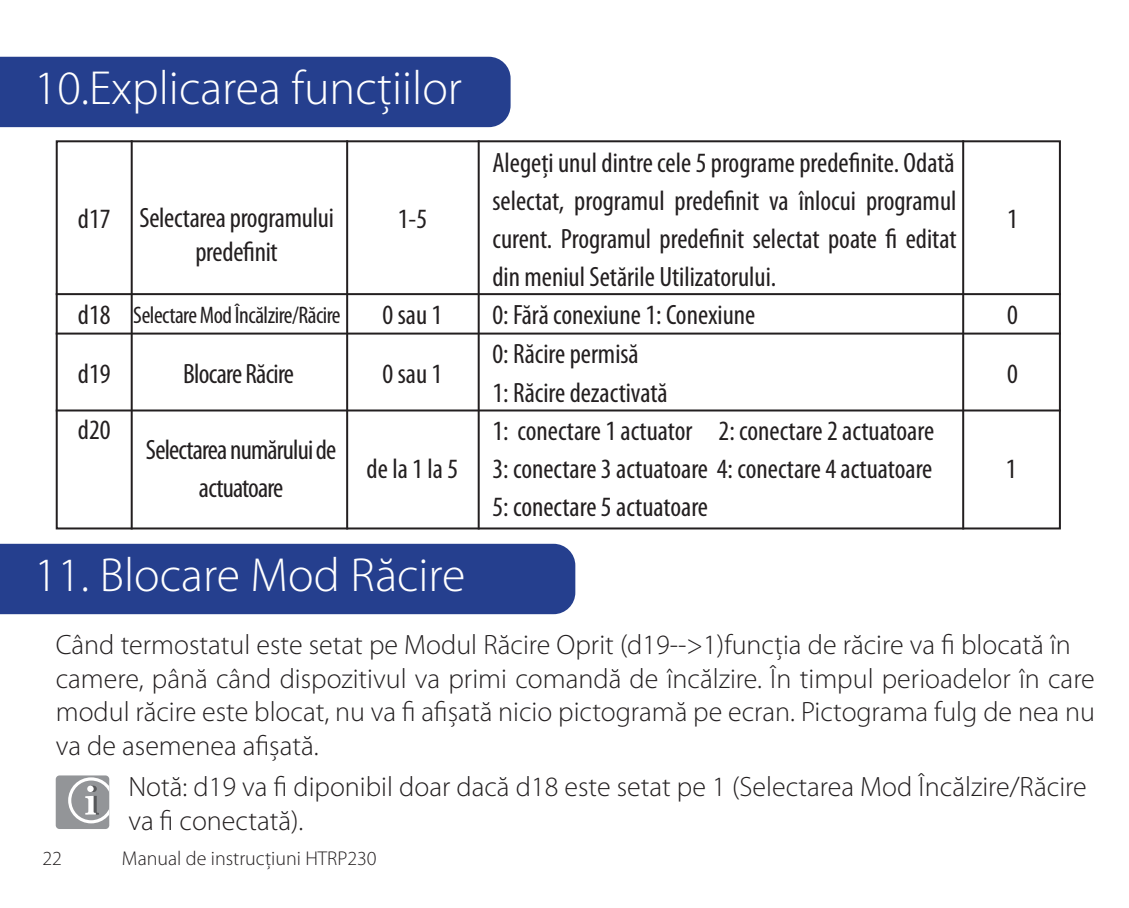
<style>
.page{position:relative;width:1129px;height:908px;background:#fff}
.page>*{position:absolute;margin:0;border:0;box-sizing:border-box;transform-origin:0 0}
.t1{font:300 48px "Myriad Pro";color:#fff}
.t2{font:condensed 28px/38px "Myriad Pro";color:#231f20;text-align:justify}
.t3{font:300 28px/33.6px "Myriad Pro";color:#231f20}
.t4{font:condensed 28px/38px "Myriad Pro";letter-spacing:-.03em;color:#231f20;text-align:center}
.t5{font:condensed 28px "Myriad Pro";letter-spacing:-.025em;color:#231f20}
.t6{font:condensed 24px "Myriad Pro";letter-spacing:-.02em;color:#231f20}
.t7{font:300 20px "Myriad Pro";color:#231f20}
</style>
<div class="page">
<div style="left:0;top:57px;width:510px;height:70px;background:#253f8e"></div>
<div style="left:56px;top:140px;width:1004px;height:389px;border:2px solid #231f20"></div>
<hr style="left:131px;top:140px;width:2px;height:389px;background:#231f20">
<hr style="left:346px;top:140px;width:2px;height:389px;background:#231f20">
<hr style="left:477px;top:140px;width:2px;height:389px;background:#231f20">
<hr style="left:962px;top:140px;width:2px;height:389px;background:#231f20">
<hr style="left:56px;top:293px;width:1004px;height:2px;background:#231f20">
<hr style="left:56px;top:332px;width:1004px;height:2px;background:#231f20">
<hr style="left:56px;top:409px;width:1004px;height:2px;background:#231f20">
<div style="left:0;top:543px;width:575px;height:71px;background:#253f8e"></div>
<div style="left:56px;top:775px;width:53px;height:53px;background:#939598;border-radius:4px"></div>
<svg style="left:67px;top:775px;width:42px;height:49px"></svg>
<h1 class="t1" style="left:34px;top:62px;width:429px">10.Explicarea funcțiilor</h1>
<p class="t2" style="left:78px;top:199px;width:34px">d17</p>
<p class="t2" style="left:78px;top:285px;width:34px;line-height:57.6px">d18 d19 d20</p>
<p class="t2" style="left:139px;top:201px;width:196px;line-height:33.6px;text-align:center">Selectarea programului predefinit</p>
<p class="t6" style="left:133px;top:300px;width:209px">Selectare Mod Încălzire/Răcire</p>
<p class="t5" style="left:183px;top:356px;width:112px">Blocare Răcire</p>
<p class="t4" style="left:146px;top:430px;width:192px">Selectarea numărului de actuatoare</p>
<p class="t2" style="left:397px;top:199px;width:31px">1-5</p>
<p class="t2" style="left:382px;top:285px;width:61px;line-height:58.8px">0 sau 1<br>0 sau 1</p>
<p class="t2" style="left:492px;top:143px;width:465px">Alegeți unul dintre cele 5 programe predefinite. Odată selectat, programul predefinit va înlocui programul curent. Programul predefinit selectat poate fi editat din meniul Setările Utilizatorului.</p>
<p class="t2" style="left:492px;top:295px;width:264px">0: Fără conexiune 1: Conexiune</p>
<p class="t2" style="left:492px;top:334px;width:148px">0: Răcire permisă</p>
<p class="t2" style="left:492px;top:373px;width:177px">1: Răcire dezactivată</p>
<p class="t2" style="left:1006px;top:199px;width:12px">1</p>
<p class="t2" style="left:1006px;top:285px;width:12px;line-height:58.8px">0<br>0</p>
<p class="t2" style="left:492px;top:411px;width:443px">1: conectare 1 actuator 2: conectare 2 actuatoare 3: conectare 3 actuatoare 4: conectare 4 actuatoare 5: conectare 5 actuatoare</p>
<p class="t2" style="left:366px;top:449px;width:93px">de la 1 la 5</p>
<p class="t2" style="left:1005px;top:449px;width:12px">1</p>
<h1 class="t1" style="left:34px;top:548px;width:433px">11. Blocare Mod Răcire</h1>
<p class="t3" style="left:56px;top:628px;width:1040px">Când termostatul este setat pe Modul Răcire Oprit (d19--&gt;1)funcția de răcire va fi blocată în camere, până când dispozitivul va primi comandă de încălzire. În timpul perioadelor în care modul răcire este blocat, nu va fi afișată nicio pictogramă pe ecran. Pictograma fulg de nea nu va de asemenea afișată.</p>
<p class="t3" style="left:128px;top:770px;width:959px">Notă: d19 va fi diponibil doar dacă d18 este setat pe 1 (Selectarea Mod Încălzire/Răcire va fi conectată).</p>
<p class="t7" style="left:43px;top:846px;width:21px">22</p>
<p class="t7" style="left:122px;top:846px;width:256px">Manual de instrucțiuni HTRP230</p>
</div>
